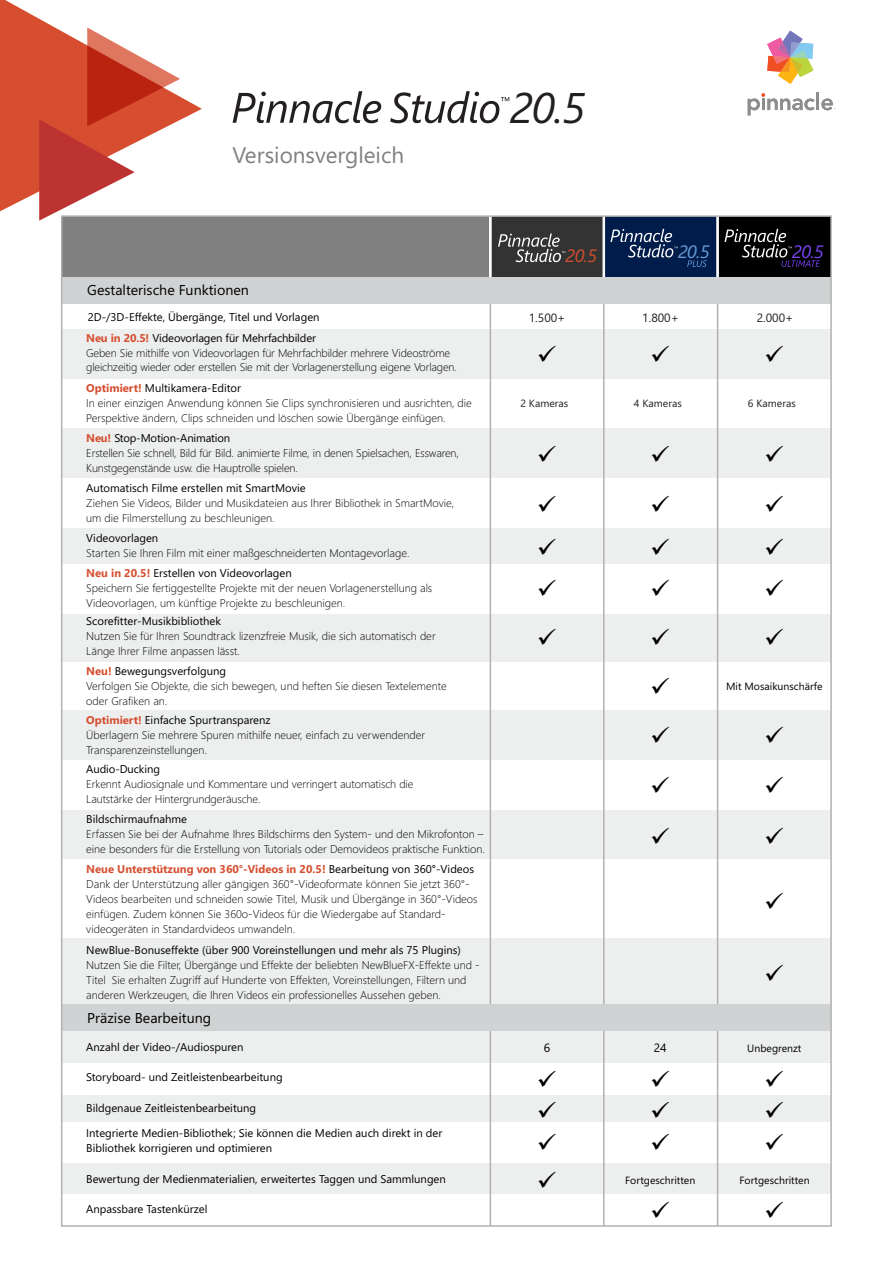
<style>
.page{position:relative;width:893px;height:1263px;background:#fff}
.page>*{position:absolute;margin:0;border:0;box-sizing:border-box;transform-origin:0 0}
.t1{font:italic 42.9px "Segoe UI";color:#231f20}
.t2{font:22.5px "Segoe UI";color:#808080}
.t3{font:italic 17.85px "Segoe UI";color:#d64e2f}
.t4{font:italic 17.85px "Segoe UI";color:#699edb}
.t5{font:italic 17.85px "Segoe UI";color:#7944f5}
.t6{font:14.25px "Segoe UI";color:#000}
.t7{font:12px "Segoe UI";color:#231f20}
.t8{font:12px "Segoe UI";color:#000}
.t9{font:300 11.25px/15px "Segoe UI";color:#000}
.t10{font:11.25px/15px "Segoe UI";color:#000}
.t11{font:10.5px "Segoe UI";color:#000}
.t12{font:10.5px "Segoe UI";color:#231f20}
.s1{font-weight:700;color:#d64e2f}
.s2{font-weight:400}
</style>
<div class="page">
<div style="left:62px;top:216px;width:769px;height:1010px;background:#edeeee"></div>
<div style="left:62px;top:1194px;width:769px;height:32px;background:#fff"></div>
<div style="left:62px;top:1063px;width:769px;height:31px;background:#fff"></div>
<div style="left:62px;top:1122px;width:769px;height:40px;background:#fff"></div>
<div style="left:62px;top:663px;width:769px;height:47px;background:#fff"></div>
<div style="left:62px;top:564px;width:769px;height:50px;background:#fff"></div>
<div style="left:62px;top:378px;width:769px;height:50px;background:#fff"></div>
<div style="left:62px;top:478px;width:769px;height:50px;background:#fff"></div>
<div style="left:62px;top:304px;width:769px;height:25px;background:#fff"></div>
<svg style="left:767px;top:31px;width:46px;height:53px"></svg>
<svg style="left:748px;top:93px;width:67px;height:22px"></svg>
<hr style="left:816px;top:92px;width:3px;height:18px;background:#8b8d8f">
<svg style="left:821px;top:99px;width:14px;height:11px"></svg>
<div style="left:62px;top:760px;width:769px;height:50px;background:#fff"></div>
<div style="left:62px;top:860px;width:769px;height:78px;background:#fff"></div>
<hr style="left:717px;top:302px;width:1px;height:924px;background:#b1b1b1">
<hr style="left:603px;top:277px;width:2px;height:949px;background:#b1b1b1">
<hr style="left:490px;top:277px;width:1px;height:949px;background:#b1b1b1">
<div style="left:62px;top:1005px;width:769px;height:26px;background:#d0d2d4"></div>
<svg style="left:0;top:0;width:202px;height:212px"></svg>
<svg style="left:39px;top:27px;width:141px;height:194px"></svg>
<svg style="left:233px;top:91px;width:276px;height:32px"></svg>
<div style="left:62px;top:216px;width:476px;height:63px;background:#808080"></div>
<div style="left:718px;top:216px;width:113px;height:63px;background:#000"></div>
<div style="left:491px;top:216px;width:113px;height:63px;background:#333"></div>
<div style="left:604px;top:216px;width:113px;height:63px;background:#001c4a"></div>
<svg style="left:489px;top:217px;width:2px;height:60px"></svg>
<div style="left:62px;top:277px;width:769px;height:27px;background:#d0d2d4"></div>
<svg style="left:498px;top:233px;width:67px;height:29px"></svg>
<svg style="left:603px;top:217px;width:75px;height:60px"></svg>
<svg style="left:687px;top:260px;width:20px;height:7px"></svg>
<svg style="left:716px;top:217px;width:104px;height:60px"></svg>
<h2 class="t2" style="left:232px;top:146px;width:173px">Versionsvergleich</h2>
<p class="t6" style="left:87px;top:285px;width:163px">Gestalterische Funktionen</p>
<h1 class="t1" style="left:510px;top:92px;width:77px">20.5</h1>
<h3 class="t3" style="left:565px;top:249px;width:33px">20.5</h3>
<h3 class="t4" style="left:678px;top:245px;width:33px">20.5</h3>
<h3 class="t5" style="left:792px;top:245px;width:33px">20.5</h3>
<p class="t10" style="left:88px;top:311px;width:233px">2D-/3D-Effekte, Übergänge, Titel und Vorlagen</p>
<p class="t7" style="left:529px;top:313px;width:38px">1.500+</p>
<p class="t7" style="left:642px;top:313px;width:38px">1.800+</p>
<p class="t7" style="left:757px;top:313px;width:38px">2.000+</p>
<p class="t9" style="left:86px;top:331px;width:372px"><span class="s1">Neu in 20.5!</span> <span class="s2">Videovorlagen für Mehrfachbilder<br></span>Geben Sie mithilfe von Videovorlagen für Mehrfachbilder mehrere Videoströme gleichzeitig wieder oder erstellen Sie mit der Vorlagenerstellung eigene Vorlagen.</p>
<p class="t9" style="left:86px;top:381px;width:387px"><span class="s1">Optimiert!</span> <span class="s2">Multikamera-Editor<br></span>In einer einzigen Anwendung können Sie Clips synchronisieren und ausrichten, die<br>Perspektive ändern, Clips schneiden und löschen sowie Übergänge einfügen.</p>
<p class="t9" style="left:86px;top:431px;width:374px"><span class="s1">Neu!</span> <span class="s2">Stop-Motion-Animation<br></span>Erstellen Sie schnell, Bild für Bild. animierte Filme, in denen Spielsachen, Esswaren,<br>Kunstgegenstände usw. die Hauptrolle spielen.</p>
<p class="t10" style="left:86px;top:481px;width:221px">Automatisch Filme erstellen mit SmartMovie</p>
<p class="t9" style="left:86px;top:496px;width:370px">Ziehen Sie Videos, Bilder und Musikdateien aus Ihrer Bibliothek in SmartMovie, um die Filmerstellung zu beschleunigen.</p>
<p class="t10" style="left:86px;top:531px;width:74px">Videovorlagen</p>
<p class="t9" style="left:86px;top:546px;width:325px">Starten Sie Ihren Film mit einer maßgeschneiderten Montagevorlage.</p>
<p class="t9" style="left:86px;top:567px;width:348px"><span class="s1">Neu in 20.5!</span> <span class="s2">Erstellen von Videovorlagen<br></span>Speichern Sie fertiggestellte Projekte mit der neuen Vorlagenerstellung als<br>Videovorlagen, um künftige Projekte zu beschleunigen.</p>
<p class="t10" style="left:86px;top:614px;width:136px">Scorefitter-Musikbibliothek</p>
<p class="t9" style="left:86px;top:629px;width:351px">Nutzen Sie für Ihren Soundtrack lizenzfreie Musik, die sich automatisch der<br>Länge Ihrer Filme anpassen lässt.</p>
<p class="t9" style="left:86px;top:665px;width:362px"><span class="s1">Neu!</span> <span class="s2">Bewegungsverfolgung<br></span>Verfolgen Sie Objekte, die sich bewegen, und heften Sie diesen Textelemente oder Grafiken an.</p>
<p class="t9" style="left:86px;top:714px;width:340px"><span class="s1">Optimiert!</span> <span class="s2">Einfache Spurtransparenz<br></span>Überlagern Sie mehrere Spuren mithilfe neuer, einfach zu verwendender<br>Transparenzeinstellungen.</p>
<p class="t10" style="left:86px;top:763px;width:75px">Audio-Ducking</p>
<p class="t9" style="left:86px;top:778px;width:329px">Erkennt Audiosignale und Kommentare und verringert automatisch die<br>Lautstärke der Hintergrundgeräusche.</p>
<p class="t10" style="left:86px;top:813px;width:102px">Bildschirmaufnahme</p>
<p class="t9" style="left:86px;top:828px;width:400px">Erfassen Sie bei der Aufnahme Ihres Bildschirms den System- und den Mikrofonton – eine besonders für die Erstellung von Tutorials oder Demovideos praktische Funktion.</p>
<p class="t9" style="left:86px;top:863px;width:393px"><span class="s1">Neue Unterstützung von 360°-Videos in 20.5!</span> <span class="s2">Bearbeitung von 360°-Videos </span>Dank der Unterstützung aller gängigen 360°-Videoformate können Sie jetzt 360°- Videos bearbeiten und schneiden sowie Titel, Musik und Übergänge in 360°-Videos einfügen. Zudem können Sie 360o-Videos für die Wiedergabe auf Standard&shy;videogeräten in Standardvideos umwandeln.</p>
<p class="t10" style="left:86px;top:943px;width:376px">NewBlue-Bonuseffekte (über 900 Voreinstellungen und mehr als 75 Plugins)</p>
<p class="t9" style="left:86px;top:958px;width:395px">Nutzen Sie die Filter, Übergänge und Effekte der beliebten NewBlueFX-Effekte und -<br>Titel Sie erhalten Zugriff auf Hunderte von Effekten, Voreinstellungen, Filtern und anderen Werkzeugen, die Ihren Videos ein professionelles Aussehen geben.</p>
<p class="t6" style="left:87px;top:1012px;width:125px">Präzise Bearbeitung</p>
<p class="t10" style="left:86px;top:1041px;width:159px">Anzahl der Video-/Audiospuren</p>
<p class="t10" style="left:86px;top:1071px;width:198px">Storyboard- und Zeitleistenbearbeitung</p>
<p class="t10" style="left:86px;top:1102px;width:171px">Bildgenaue Zeitleistenbearbeitung</p>
<p class="t10" style="left:86px;top:1127px;width:357px">Integrierte Medien-Bibliothek; Sie können die Medien auch direkt in der<br>Bibliothek korrigieren und optimieren</p>
<p class="t10" style="left:86px;top:1172px;width:361px">Bewertung der Medienmaterialien, erweitertes Taggen und Sammlungen</p>
<p class="t10" style="left:86px;top:1203px;width:123px">Anpassbare Tastenkürzel</p>
<p class="t12" style="left:520px;top:400px;width:49px">2 Kameras</p>
<p class="t12" style="left:634px;top:400px;width:49px">4 Kameras</p>
<p class="t12" style="left:748px;top:400px;width:49px">6 Kameras</p>
<p class="t11" style="left:726px;top:682px;width:98px">Mit Mosaikunschärfe</p>
<p class="t8" style="left:544px;top:1043px;width:8px">6</p>
<p class="t8" style="left:654px;top:1043px;width:14px">24</p>
<p class="t11" style="left:747px;top:1044px;width:56px">Unbegrenzt</p>
<p class="t11" style="left:625px;top:1176px;width:72px">Fortgeschritten</p>
<p class="t11" style="left:739px;top:1176px;width:72px">Fortgeschritten</p>
</div>
